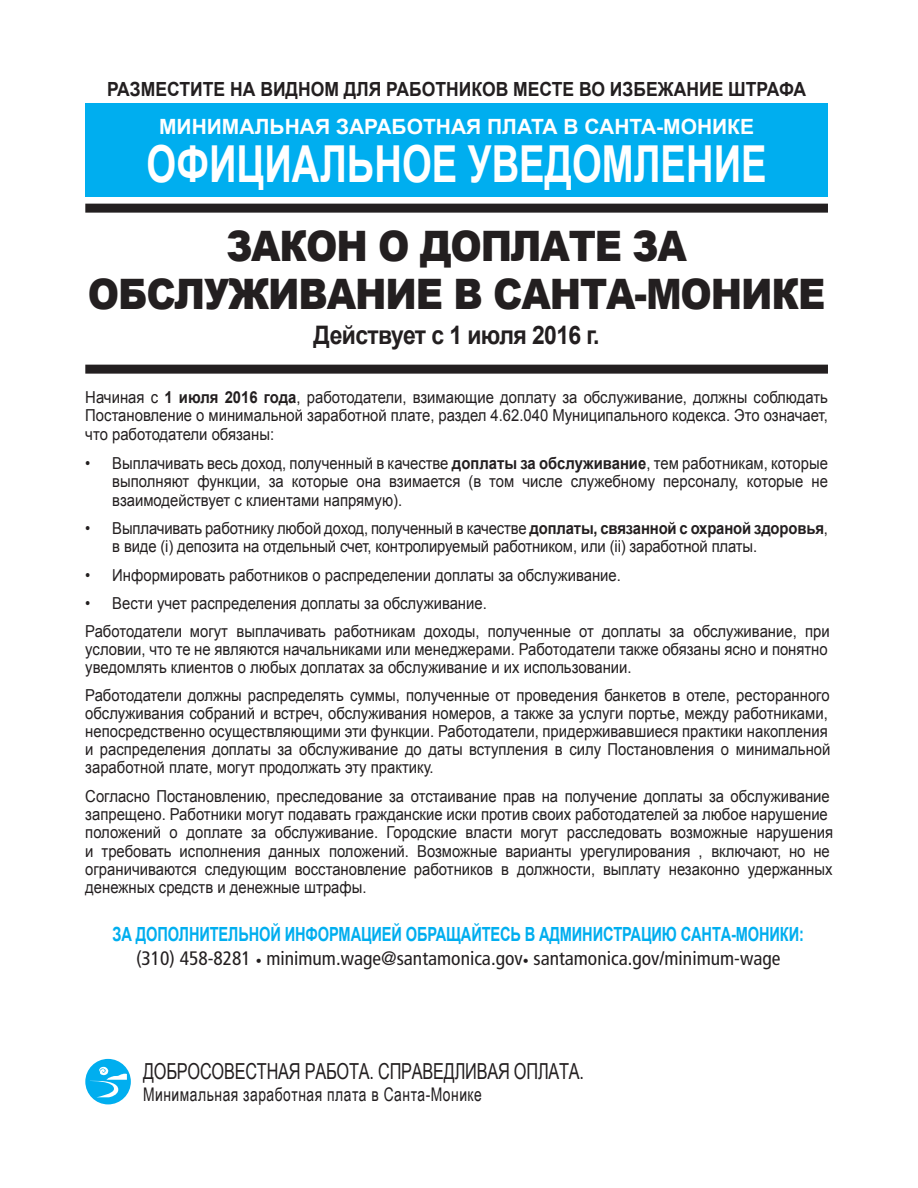
<style>
.page{position:relative;width:918px;height:1188px;background:#fff}
.page>*{position:absolute;margin:0;border:0;box-sizing:border-box;transform-origin:0 0}
.L_3{font:700 51px "Arial";color:#fff;scale:.75 1}
.L_3-2{font:900 42px/48px "Arial";letter-spacing:-.03em;color:#231f20;text-align:center;scale:.9 1}
.L_5{font:700 25.5px "Arial";letter-spacing:-.025em;color:#231f20;scale:.9 1}
.t1{font:22.05px "Arial Narrow";letter-spacing:-.01em;color:#231f20;scale:.9 1}
.L_3-3{font:700 21px "Arial";color:#fff}
.L_bottom{font:condensed 19.5px/24px "Frutiger LT Std";color:#231f20;text-align:center}
.L_1{font:700 19.5px "Arial";color:#231f20;scale:.9 1}
.t2{font:18.75px "Arial Narrow";letter-spacing:.03em;color:#231f20;scale:.9 1}
.L_bottom-2{font:16.5px/18px "Arial";color:#231f20;scale:.9 1}
.body_main{font:16.5px/18px "Arial";color:#231f20;scale:.9 1}
.s1{font-weight:700}
.s2{font-family:"Arial";font-weight:700;font-stretch:normal;color:#00aeef}
.s3{font-size:12px}
</style>
<div class="page">
<svg style="left:85px;top:1059px;width:46px;height:45px"></svg>
<div style="left:85px;top:204px;width:743px;height:9px;background:#231f20"></div>
<div style="left:85px;top:365px;width:743px;height:9px;background:#231f20"></div>
<div style="left:85px;top:103px;width:743px;height:93px;background:#00aeef"></div>
<p class="L_1" style="left:107px;top:76px;width:778px">РАЗМЕСТИТЕ НА ВИДНОМ ДЛЯ РАБОТНИКОВ МЕСТЕ ВО ИЗБЕЖАНИЕ ШТРАФА</p>
<p class="L_3-3" style="left:159px;top:112px;width:597px">МИНИМАЛЬНАЯ ЗАРАБОТНАЯ ПЛАТА В САНТА-МОНИКЕ</p>
<p class="L_3" style="left:147px;top:130px;width:828px">ОФИЦИАЛЬНОЕ УВЕДОМЛЕНИЕ</p>
<p class="L_3-2" style="left:88px;top:220px;width:821px">ЗАКОН О ДОПЛАТЕ ЗА<br>ОБСЛУЖИВАНИЕ В САНТА-МОНИКЕ</p>
<p class="L_5" style="left:314px;top:318px;width:319px">Действует с 1 июля 2016 г.</p>
<p class="body_main" style="left:85px;top:388px;width:827px">Начиная с <span class="s1">1 июля 2016 года</span>, работодатели, взимающие доплату за обслуживание, должны соблюдать<br>Постановление о минимальной заработной плате, раздел 4.62.040 Муниципального кодекса. Это означает,</p>
<p class="body_main" style="left:85px;top:426px;width:211px">что работодатели обязаны:</p>
<p class="L_bottom-2" style="left:85px;top:454px;width:827px;text-align:right">• Выплачивать весь доход, полученный в качестве <span class="s1">доплаты за обслуживание</span>, тем работникам, которые выполняют функции, за которые она взимается (в том числе служебному персоналу, которые не</p>
<p class="L_bottom-2" style="left:112px;top:492px;width:324px">взаимодействует с клиентами напрямую).</p>
<p class="L_bottom-2" style="left:112px;top:520px;width:797px;text-indent:-27px">• Выплачивать работнику любой доход, полученный в качестве <span class="s1">доплаты, связанной с охраной здоровья</span>, в виде (i) депозита на отдельный счет, контролируемый работником, или (ii) заработной платы.</p>
<p class="L_bottom-2" style="left:85px;top:566px;width:597px">• Информировать работников о распределении доплаты за обслуживание.</p>
<p class="L_bottom-2" style="left:85px;top:594px;width:448px">• Вести учет распределения доплаты за обслуживание.</p>
<p class="L_bottom-2" style="left:85px;top:623px;width:829px;text-align:justify">Работодатели могут выплачивать работникам доходы, полученные от доплаты за обслуживание, при условии, что те не являются начальниками или менеджерами. Работодатели также обязаны ясно и понятно уведомлять клиентов о любых доплатах за обслуживание и их использовании.</p>
<p class="L_bottom-2" style="left:85px;top:687px;width:829px">Работодатели должны распределять суммы, полученные от проведения банкетов в отеле, ресторанного обслуживания собраний и встреч, обслуживания номеров, а также за услуги портье, между работниками, непосредственно осуществляющими эти функции. Работодатели, придерживавшиеся практики накопления и распределения доплаты за обслуживание до даты вступления в силу Постановления о минимальной заработной плате, могут продолжать эту практику.</p>
<p class="L_bottom-2" style="left:85px;top:787px;width:833px">Согласно Постановлению, преследование за отстаивание прав на получение доплаты за обслуживание запрещено. Работники могут подавать гражданские иски против своих работодателей за любое нарушение положений о доплате за обслуживание. Городские власти могут расследовать возможные нарушения и требовать исполнения данных положений. Возможные варианты урегулирования , включают, но не ограничиваются следующим восстановление работников в должности, выплату незаконно удержанных денежных средств и денежные штрафы.</p>
<p class="L_bottom" style="left:113px;top:922px;width:693px"><span class="s2">ЗА ДОПОЛНИТЕЛЬНОЙ ИНФОРМАЦИЕЙ ОБРАЩАЙТЕСЬ В АДМИНИСТРАЦИЮ САНТА-МОНИКИ: </span>(310) 458-8281 <span class="s3">•</span> minimum.wage@santamonica.gov<span class="s3">•</span> santamonica.gov/minimum-wage</p>
<p class="t1" style="left:143px;top:1055px;width:492px">ДОБРОСОВЕСТНАЯ РАБОТА. СПРАВЕДЛИВАЯ ОПЛАТА.</p>
<p class="t2" style="left:143px;top:1080px;width:378px">Минимальная заработная плата в Санта-Монике</p>
</div>
